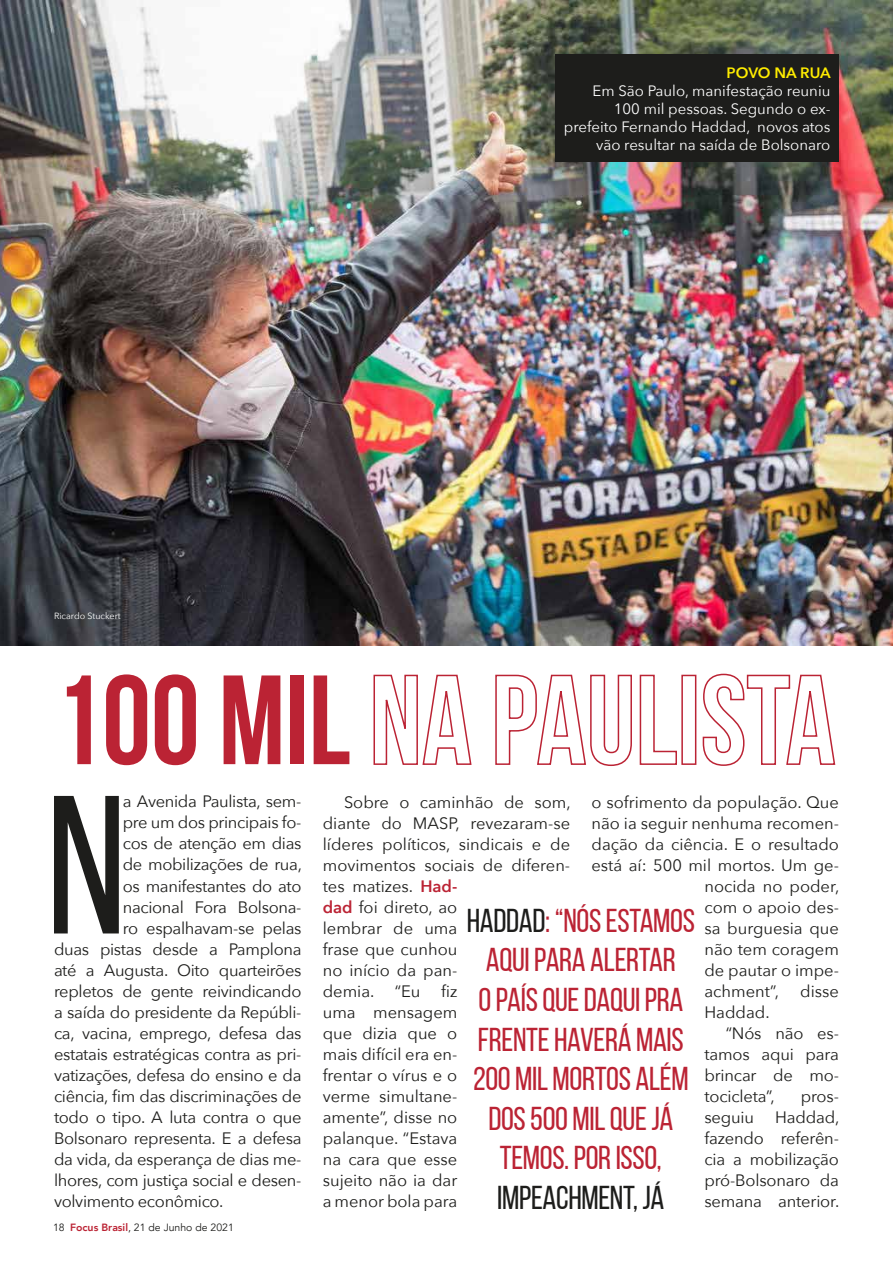
<style>
.page{position:relative;width:893px;height:1263px;background:#fff}
.page>*{position:absolute;margin:0;border:0;box-sizing:border-box;transform-origin:0 0}
.t1{font:196.5px "Bebas Neue";color:#1d1d1b}
.t2{font:700 126.75px "Bebas Neue";color:#bb2334}
.t3{font:33px/39.6px "Bebas Neue";letter-spacing:-.01em;color:#bb2334;text-align:center}
.t4{font:33px "Bebas Neue";letter-spacing:-.01em;color:#1d1d1b}
.t5{font:16.5px/21px "Avenir Next";letter-spacing:-.02em;color:#1d1d1b;text-align:justify}
.t6{font:16.5px/21px "Avenir Next";color:#1d1d1b}
.t7{font:15px/18px "Avenir Next";color:#fff;text-align:right}
.t8{font:600 15px "Avenir Next";letter-spacing:-.005em;color:#ffed00}
.t9{font:10.5px "Avenir";color:#1d1d1b}
.t10{font:9px "Avenir Next";color:#fff}
.s1{font-weight:800;color:#bb2334}
.s2{font-weight:600;color:#bb2334}
.s3{color:#1d1d1b}
</style>
<div class="page">
<img style="left:0;top:0;width:893px;height:646px">
<svg style="left:373px;top:674px;width:99px;height:91px"></svg>
<svg style="left:495px;top:674px;width:137px;height:92px"></svg>
<svg style="left:639px;top:674px;width:38px;height:91px"></svg>
<div style="left:681px;top:675px;width:15px;height:90px;border:2px solid #bb2334"></div>
<svg style="left:702px;top:673px;width:134px;height:93px"></svg>
<div style="left:555px;top:54px;width:284px;height:108px;background:#1d1d1b"></div>
<p class="t10" style="left:54px;top:608px;width:68px">Ricardo Stuckert</p>
<h2 class="t2" style="left:54px;top:651px;width:298px">100 mil</h2>
<p class="t8" style="left:727px;top:59px;width:106px">POVO NA RUA</p>
<p class="t7" style="left:564px;top:81px;width:268px">Em São Paulo, manifestação reuniu 100 mil pessoas. Segundo o ex&shy;prefeito Fernando Haddad, novos atos vão resultar na saída de Bolsonaro</p>
<h1 class="t1" style="left:46px;top:759px;width:82px">N</h1>
<p class="t5" style="left:123px;top:790px;width:180px">a Avenida Paulista, sem-</p>
<p class="t5" style="left:123px;top:811px;width:180px">pre um dos principais fo-</p>
<p class="t5" style="left:123px;top:832px;width:180px">cos de atenção em dias</p>
<p class="t5" style="left:123px;top:853px;width:181px">de mobilizações de rua,</p>
<p class="t5" style="left:123px;top:874px;width:180px">os manifestantes do ato</p>
<p class="t5" style="left:123px;top:895px;width:180px">nacional Fora Bolsona-</p>
<p class="t5" style="left:123px;top:916px;width:180px">ro espalhavam-se pelas</p>
<p class="t5" style="left:54px;top:937px;width:249px">duas pistas desde a Pamplona</p>
<p class="t5" style="left:54px;top:958px;width:249px">até a Augusta. Oito quarteirões</p>
<p class="t5" style="left:54px;top:979px;width:249px">repletos de gente reivindicando</p>
<p class="t5" style="left:54px;top:1000px;width:249px">a saída do presidente da Repúbli-</p>
<p class="t5" style="left:54px;top:1021px;width:249px">ca, vacina, emprego, defesa das</p>
<p class="t5" style="left:54px;top:1042px;width:249px">estatais estratégicas contra as pri-</p>
<p class="t5" style="left:54px;top:1063px;width:249px">vatizações, defesa do ensino e da</p>
<p class="t5" style="left:54px;top:1084px;width:249px">ciência, fim das discriminações de</p>
<p class="t5" style="left:54px;top:1105px;width:249px">todo o tipo. A luta contra o que</p>
<p class="t5" style="left:54px;top:1126px;width:249px">Bolsonaro representa. E a defesa</p>
<p class="t5" style="left:54px;top:1147px;width:249px">da vida, da esperança de dias me-</p>
<p class="t5" style="left:54px;top:1169px;width:249px">lhores, com justiça social e desen-</p>
<p class="t5" style="left:54px;top:1190px;width:171px">volvimento econômico.</p>
<p class="t9" style="left:53px;top:1221px;width:182px">18 <span class="s1">Focus Brasil</span>, 21 de Junho de 2021</p>
<p class="t6" style="left:591px;top:791px;width:249px">o sofrimento da população. Que</p>
<p class="t6" style="left:591px;top:812px;width:249px">não ia seguir nenhuma recomen-</p>
<p class="t6" style="left:591px;top:833px;width:249px">dação da ciência. E o resultado</p>
<p class="t6" style="left:591px;top:854px;width:249px">está aí: 500 mil mortos. Um ge-</p>
<p class="t6" style="left:704px;top:875px;width:137px">nocida no poder,</p>
<p class="t6" style="left:704px;top:896px;width:136px">com o apoio des-</p>
<p class="t6" style="left:704px;top:917px;width:136px">sa burguesia que</p>
<p class="t6" style="left:704px;top:938px;width:136px">não tem coragem</p>
<p class="t6" style="left:704px;top:959px;width:136px">de pautar o impe-</p>
<p class="t6" style="left:704px;top:980px;width:76px">achment”,</p>
<p class="t5" style="left:800px;top:980px;width:40px">disse</p>
<p class="t5" style="left:704px;top:1001px;width:67px">Haddad.</p>
<p class="t5" style="left:726px;top:1022px;width:115px">“Nós não es-</p>
<p class="t5" style="left:704px;top:1043px;width:136px">tamos aqui para</p>
<p class="t5" style="left:704px;top:1064px;width:136px">brincar de mo-</p>
<p class="t5" style="left:704px;top:1085px;width:72px">tocicleta”,</p>
<p class="t5" style="left:801px;top:1085px;width:40px">pros-</p>
<p class="t5" style="left:704px;top:1106px;width:51px">seguiu</p>
<p class="t6" style="left:323px;top:791px;width:249px;text-indent:21px">Sobre o caminhão de som, diante do MASP, revezaram-se líderes políticos, sindicais e de movimentos sociais de diferen&shy;tes matizes. <span class="s2">Had-<br>dad</span> foi direto, ao<br>lembrar de uma<br>frase que cunhou<br>no início da pan-<br>demia. “Eu</p>
<h3 class="t3" style="left:467px;top:900px;width:230px"><span class="s3">HADDAD</span>: “NÓS ESTAMOS<br>AQUI PARA ALERTAR<br>O PAÍS QUE DAQUI PRA<br>FRENTE HAVERÁ MAIS<br>200 MIL MORTOS ALÉM<br>DOS 500 MIL QUE JÁ<br>TEMOS. POR ISSO,</h3>
<h3 class="t4" style="left:497px;top:1180px;width:169px">IMPEACHMENT, JÁ</h3>
<p class="t5" style="left:323px;top:980px;width:136px;text-indent:118px">fiz uma mensagem que dizia que o mais difícil era en&shy;frentar o vírus e o verme simultane&shy;amente”, disse no palanque. “Estava na cara que esse sujeito não ia dar a menor bola para</p>
<p class="t5" style="left:704px;top:1106px;width:137px;text-indent:71px">Haddad, fazendo referên&shy;cia a mobilização pró-Bolsonaro da semana anterior.</p>
</div>
